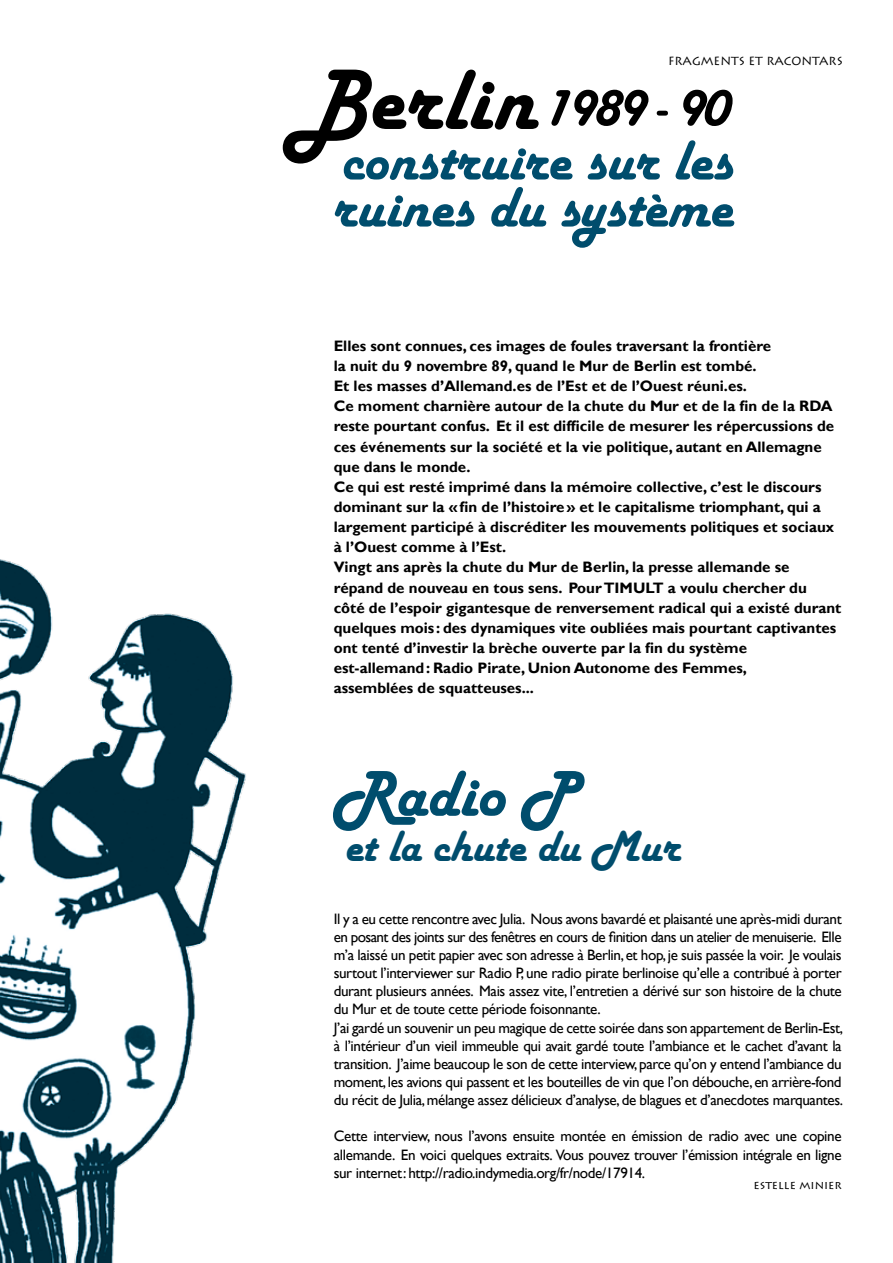
<style>
.page{position:relative;width:893px;height:1263px;background:#fff}
.page>*{position:absolute;margin:0;border:0;box-sizing:border-box;transform-origin:0 0}
.t1{font:89.1px "Harlow Solid";letter-spacing:.01em;color:#000}
.t2{font:67.2px "Harlow Solid";color:#004d6d}
.t3{font:58.8px/47.1px "Harlow Solid";color:#004d6d}
.t4{font:58.8px "Harlow Solid";letter-spacing:-.04em;color:#000}
.t5{font:45.3px "Harlow Solid";color:#004d6d}
.t6{font:15.15px/18.1px "Gill Sans";letter-spacing:-.025em;color:#000}
.t7{font:700 15.15px/20.1px "Gill Sans";color:#000}
.t8{font:11.7px "Lithos Pro";color:#000}
</style>
<div class="page">
<img style="left:0;top:559px;width:246px;height:704px">
<p class="t8" style="left:668px;top:55px;width:176px">FRAGMENTS ET RACONTARS</p>
<h1 class="t1" style="left:292px;top:51px;width:246px">Berlin</h1>
<h3 class="t4" style="left:542px;top:74px;width:188px">1989 - 90</h3>
<h3 class="t3" style="left:332px;top:142px;width:402px">construire sur les ruines du système</h3>
<p class="t7" style="left:334px;top:336px;width:509px">Elles sont connues, ces images de foules traversant la frontière<br>la nuit du 9 novembre 89, quand le Mur de Berlin est tombé.<br>Et les masses d’Allemand.es de l’Est et de l’Ouest réuni.es.<br>Ce moment charnière autour de la chute du Mur et de la fin de la RDA reste pourtant confus. Et il est difficile de mesurer les répercussions de ces événements sur la société et la vie politique, autant en Allemagne que dans le monde.<br>Ce qui est resté imprimé dans la mémoire collective, c’est le discours dominant sur la «fin de l’histoire» et le capitalisme triomphant, qui a largement participé à discréditer les mouvements politiques et sociaux à l’Ouest comme à l’Est.<br>Vingt ans après la chute du Mur de Berlin, la presse allemande se répand de nouveau en tous sens. Pour TIMULT a voulu chercher du côté de l’espoir gigantesque de renversement radical qui a existé durant quelques mois : des dynamiques vite oubliées mais pourtant captivantes ont tenté d’investir la brèche ouverte par la fin du système est-allemand: Radio Pirate, Union Autonome des Femmes,<br>assemblées de squatteuses...</p>
<h2 class="t2" style="left:333px;top:757px;width:244px">Radio P</h2>
<h3 class="t5" style="left:345px;top:821px;width:337px">et la chute du Mur</h3>
<p class="t6" style="left:334px;top:910px;width:511px">Il y a eu cette rencontre avec Julia. Nous avons bavardé et plaisanté une après-midi durant en posant des joints sur des fenêtres en cours de finition dans un atelier de menuiserie. Elle m’a laissé un petit papier avec son adresse à Berlin, et hop, je suis passée la voir. Je voulais surtout l’interviewer sur Radio P, une radio pirate berlinoise qu’elle a contribué à porter durant plusieurs années. Mais assez vite, l’entretien a dérivé sur son histoire de la chute du Mur et de toute cette période foisonnante.<br>J’ai gardé un souvenir un peu magique de cette soirée dans son appartement de Berlin-Est, à l’intérieur d’un vieil immeuble qui avait gardé toute l’ambiance et le cachet d’avant la transition. J’aime beaucoup le son de cette interview, parce qu’on y entend l’ambiance du moment, les avions qui passent et les bouteilles de vin que l’on débouche, en arrière-fond du récit de Julia, mélange assez délicieux d’analyse, de blagues et d’anecdotes marquantes.</p>
<p class="t6" style="left:334px;top:1127px;width:510px;text-align:justify">Cette interview, nous l’avons ensuite montée en émission de radio avec une copine allemande. En voici quelques extraits. Vous pouvez trouver l’émission intégrale en ligne sur internet: http://radio.indymedia.org/fr/node/17914.</p>
<p class="t8" style="left:753px;top:1179px;width:90px">estelle minier</p>
</div>
